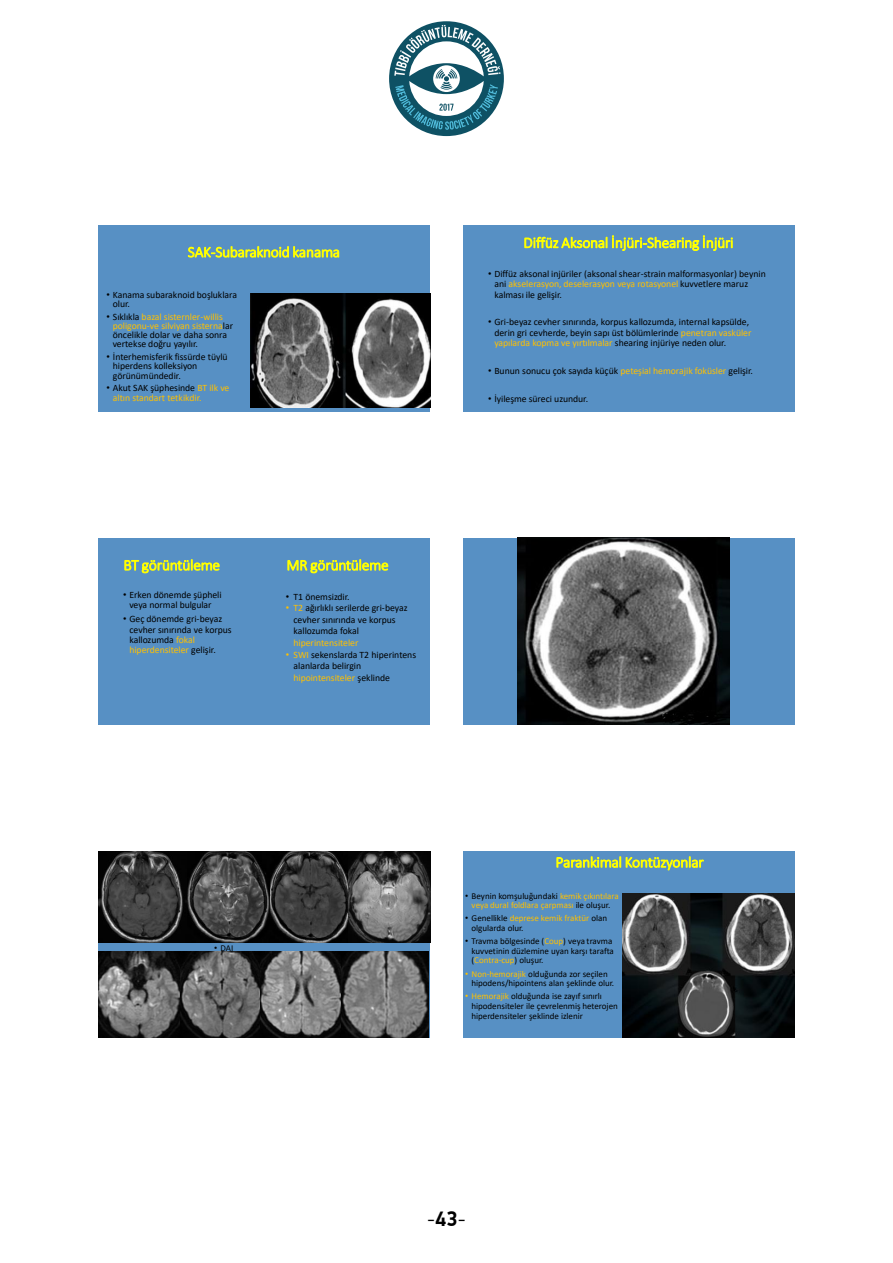
<style>
.page{position:relative;width:893px;height:1263px;background:#fff}
.page>*{position:absolute;margin:0;border:0;box-sizing:border-box;transform-origin:0 0}
.t1{font:300 21px "PF Din Display Pro";color:#000}
.t2{font:300 15.3px "Calibri";letter-spacing:-.01em;color:#ff0}
.t3{font:9.75px/10.5px "Calibri";letter-spacing:-.005em;color:#000}
.t4{font:9.75px/9.1px "Calibri";letter-spacing:-.005em;color:#ffc000}
.t5{font:9px/9.8px "Calibri";letter-spacing:-.005em;color:#000}
.t6{font:9px/9.6px "Calibri";letter-spacing:-.005em;color:#ffc000;text-align:center}
.s1{font-family:"Arial"}
.s2{color:#ffc000}
.s3{font-family:"Arial";color:#000}
.s4{color:#000}
.s5{font-family:"Arial";color:#ffc000}
.s6{font-weight:700}
</style>
<div class="page">
<svg style="left:389px;top:21px;width:115px;height:115px"></svg>
<div style="left:98px;top:225px;width:332px;height:186px;background:#5790c4"></div>
<img style="left:250px;top:293px;width:180px;height:115px">
<div style="left:463px;top:225px;width:332px;height:186px;background:#5790c4"></div>
<div style="left:98px;top:538px;width:332px;height:187px;background:#5790c4"></div>
<div style="left:463px;top:538px;width:332px;height:187px;background:#5790c4"></div>
<img style="left:518px;top:538px;width:211px;height:187px">
<div style="left:98px;top:851px;width:332px;height:187px;background:#2e75b6;opacity:.8"></div>
<img style="left:98px;top:851px;width:251px;height:91px">
<img style="left:349px;top:851px;width:81px;height:91px">
<img style="left:98px;top:951px;width:163px;height:87px">
<img style="left:261px;top:951px;width:168px;height:87px">
<div style="left:463px;top:851px;width:332px;height:187px;background:#5790c4"></div>
<img style="left:622px;top:893px;width:173px;height:145px">
<h2 class="t2" style="left:188px;top:242px;width:154px">SAK-Subaraknoid kanama</h2>
<p class="t3" style="left:113px;top:289px;width:126px;line-height:9.1px;text-indent:-6px"><span class="s1">•</span> Kanama subaraknoid boşluklara olur.</p>
<p class="t3" style="left:113px;top:311px;width:122px;line-height:9.3px;text-indent:-6px"><span class="s1">•</span> Sıklıkla <span class="s2">bazal sisternler-willis poligonu-ve silviyan sisterna</span>lar öncelikle dolar ve daha sonra vertekse doğru yayılır.</p>
<p class="t3" style="left:113px;top:352px;width:116px;line-height:9.3px;text-indent:-6px"><span class="s1">•</span> İnterhemisferik fissürde tüylü hiperdens kolleksiyon görünümündedir.</p>
<p class="t4" style="left:113px;top:383px;width:118px;text-indent:-6px"><span class="s3">•</span> <span class="s4">Akut SAK şüphesinde</span> BT ilk ve altın standart tetkikdir.</p>
<h2 class="t2" style="left:124px;top:556px;width:98px">BT görüntüleme</h2>
<h2 class="t2" style="left:287px;top:556px;width:104px">MR görüntüleme</h2>
<p class="t3" style="left:123px;top:589px;width:100px;text-align:center"><span class="s1">•</span> Erken dönemde şüpheli veya normal bulgular</p>
<p class="t3" style="left:129px;top:613px;width:104px;text-indent:-6px"><span class="s1">•</span> Geç dönemde gri-beyaz cevher sınırında ve korpus kallozumda <span class="s2">fokal hiperdensiteler</span> gelişir.</p>
<p class="t3" style="left:286px;top:591px;width:65px"><span class="s1">•</span> T1 önemsizdir.</p>
<p class="t3" style="left:293px;top:602px;width:116px;line-height:11.6px;text-indent:-8px"><span class="s5">•</span> <span class="s2">T2</span> ağırlıklı serilerde gri-beyaz cevher sınırında ve korpus kallozumda fokal</p>
<p class="t4" style="left:293px;top:638px;width:66px">hiperintensiteler</p>
<p class="t3" style="left:293px;top:648px;width:124px;line-height:11.6px;text-indent:-8px"><span class="s5">•</span> <span class="s2">SWI</span> sekenslarda T2 hiperintens alanlarda belirgin <span class="s2">hipointensiteler</span> şeklinde</p>
<h2 class="t2" style="left:523px;top:233px;width:212px">Diffüz Aksonal İnjüri-Shearing İnjüri</h2>
<p class="t3" style="left:494px;top:268px;width:273px;text-indent:-6px"><span class="s1">•</span> Diffüz aksonal injüriler (aksonal shear-strain malformasyonlar) beynin ani <span class="s2">akselerasyon, deselerasyon veya rotasyonel</span> kuvvetlere maruz kalması ile gelişir.</p>
<p class="t3" style="left:494px;top:317px;width:259px;text-indent:-6px"><span class="s1">•</span> Gri-beyaz cevher sınırında, korpus kallozumda, internal kapsülde, derin gri cevherde, beyin sapı üst bölümlerinde <span class="s2">penetran vasküler yapılarda kopma ve yırtılmalar</span> shearing injüriye neden olur.</p>
<p class="t3" style="left:488px;top:365px;width:266px"><span class="s1">•</span> Bunun sonucu çok sayıda küçük <span class="s2">peteşial hemorajik foküsler</span> gelişir.</p>
<p class="t3" style="left:488px;top:393px;width:102px"><span class="s1">•</span> İyileşme süreci uzundur.</p>
<p class="t5" style="left:214px;top:943px;width:21px"><span class="s1">•</span> DAI</p>
<h2 class="t2" style="left:556px;top:853px;width:150px">Parankimal Kontüzyonlar</h2>
<p class="t6" style="left:465px;top:890px;width:155px"><span class="s3">•</span> <span class="s4">Beynin komşuluğundaki</span> kemik çıkıntılara veya dural foldlara çarpması <span class="s4">ile oluşur.</span></p>
<p class="t5" style="left:472px;top:913px;width:137px;text-indent:-6px"><span class="s1">•</span> Genellikle <span class="s2">deprese kemik fraktür</span> olan olgularda olur.</p>
<p class="t5" style="left:472px;top:936px;width:144px;text-indent:-6px"><span class="s1">•</span> Travma bölgesinde (<span class="s2">Coup</span>) veya travma kuvvetinin düzlemine uyan karşı tarafta (<span class="s2">Contra-cup</span>) oluşur.</p>
<p class="t5" style="left:472px;top:968px;width:144px;text-indent:-6px"><span class="s5">•</span> <span class="s2">Non-hemorajik</span> olduğunda zor seçilen hipodens/hipointens alan şeklinde olur.</p>
<p class="t5" style="left:472px;top:991px;width:148px;text-indent:-6px"><span class="s5">•</span> <span class="s2">Hemorajik</span> olduğunda ise zayıf sınırlı hipodensiteler ile çevrelenmiş heterojen hiperdensiteler şeklinde izlenir</p>
<h1 class="t1" style="left:427px;top:1206px;width:40px">-<span class="s6">43</span>-</h1>
</div>
